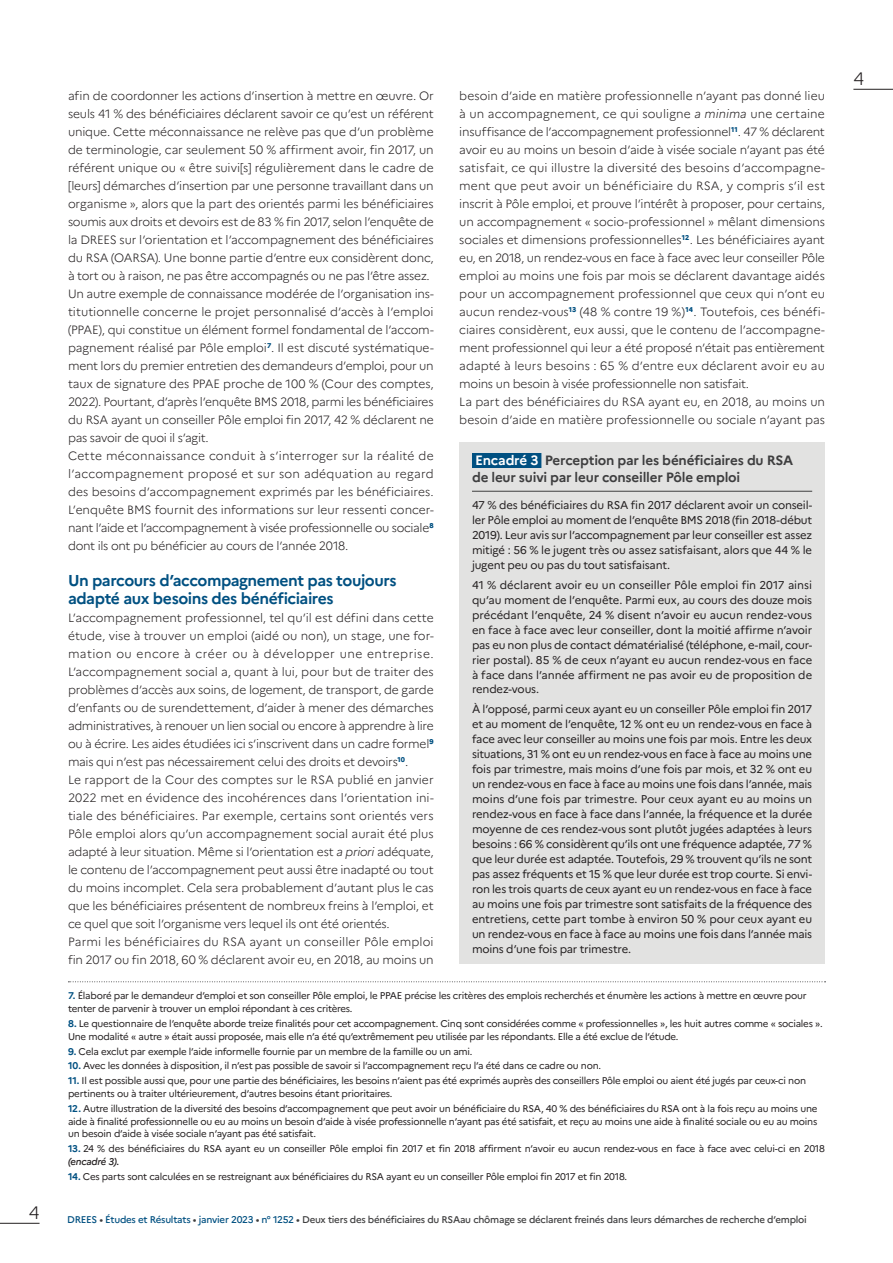
<style>
.page{position:relative;width:893px;height:1263px;background:#fff}
.page>*{position:absolute;margin:0;border:0;box-sizing:border-box;transform-origin:0 0}
.t1{font:300 18px "Marianne";color:#231f20}
.t2{font:700 15.75px/18px "Marianne";letter-spacing:-.03em;color:#005081}
.t3{font:700 13.5px/16.5px "Marianne";letter-spacing:-.015em;color:#3e3e3f}
.t4{font:300 12px/18px "Marianne";letter-spacing:-.01em;color:#231f20}
.t5{font:11.25px/15px "Marianne";letter-spacing:-.015em;color:#231f20;text-align:justify}
.t6{font:9.75px/12.8px "Marianne";letter-spacing:-.025em;color:#231f20}
.t7{font:500 9.75px "Marianne";letter-spacing:-.025em;color:#3e3e3f}
.s1{font-style:italic}
.s2{color:#fff}
.s3{font-weight:700;color:#005081}
.s4{font-weight:500;font-style:italic}
.s5{color:#005081}
</style>
<div class="page">
<hr style="left:853px;top:89px;width:40px;height:1px;background:#231f20">
<hr style="left:0;top:1223px;width:40px;height:1px;background:#231f20">
<svg style="left:68px;top:981px;width:758px;height:1px"></svg>
<div style="left:459px;top:442px;width:366px;height:521px;background:#e2e2e1"></div>
<div style="left:472px;top:453px;width:69px;height:15px;background:#005081"></div>
<hr style="left:472px;top:491px;width:340px;height:1px;background:#3e3e3f">
<h1 class="t1" style="left:29px;top:1201px;width:12px">4</h1>
<p class="t4" style="left:68px;top:87px;width:367px">afin de coordonner les actions d’insertion à mettre en œuvre. Or seuls 41 % des bénéficiaires déclarent savoir ce qu’est un référent unique. Cette méconnaissance ne relève pas que d’un problème de terminologie, car seulement 50 % affirment avoir, fin 2017, un référent unique ou « être suivi[s] régulièrement dans le cadre de [leurs] démarches d’insertion par une personne travaillant dans un organisme », alors que la part des orientés parmi les bénéficiaires soumis aux droits et devoirs est de 83 % fin 2017, selon l’enquête de la DREES sur l’orientation et l’accompagnement des bénéficiaires du RSA (OARSA). Une bonne partie d’entre eux considèrent donc, à tort ou à raison, ne pas être accompagnés ou ne pas l’être assez.<br>Un autre exemple de connaissance modérée de l’organisation ins&shy;titutionnelle concerne le projet personnalisé d’accès à l’emploi (PPAE), qui constitue un élément formel fondamental de l’accom&shy;pagnement réalisé par Pôle emploi<sup>7</sup>. Il est discuté systématique&shy;ment lors du premier entretien des demandeurs d’emploi, pour un taux de signature des PPAE proche de 100 % (Cour des comptes, 2022). Pourtant, d’après l’enquête BMS 2018, parmi les bénéficiaires du RSA ayant un conseiller Pôle emploi fin 2017, 42 % déclarent ne pas savoir de quoi il s’agit.<br>Cette méconnaissance conduit à s’interroger sur la réalité de l’accompagnement proposé et sur son adéquation au regard des besoins d’accompagnement exprimés par les bénéficiaires.<br>L’enquête BMS fournit des informations sur leur ressenti concer&shy;nant l’aide et l’accompagnement à visée professionnelle ou sociale<sup>8 </sup>dont ils ont pu bénéficier au cours de l’année 2018.</p>
<h2 class="t2" style="left:68px;top:571px;width:330px">Un parcours d’accompagnement pas toujours adapté aux besoins des bénéficiaires</h2>
<p class="t4" style="left:68px;top:609px;width:367px">L’accompagnement professionnel, tel qu’il est défini dans cette étude, vise à trouver un emploi (aidé ou non), un stage, une for&shy;mation ou encore à créer ou à développer une entreprise.<br>L’accompagnement social a, quant à lui, pour but de traiter des problèmes d’accès aux soins, de logement, de transport, de garde d’enfants ou de surendettement, d’aider à mener des démarches administratives, à renouer un lien social ou encore à apprendre à lire ou à écrire. Les aides étudiées ici s’inscrivent dans un cadre formel<sup>9 </sup>mais qui n’est pas nécessairement celui des droits et devoirs<sup>10</sup>.<br>Le rapport de la Cour des comptes sur le RSA publié en janvier 2022 met en évidence des incohérences dans l’orientation ini&shy;tiale des bénéficiaires. Par exemple, certains sont orientés vers Pôle emploi alors qu’un accompagnement social aurait été plus adapté à leur situation. Même si l’orientation est <span class="s1">a priori</span> adéquate, le contenu de l’accompagnement peut aussi être inadapté ou tout du moins incomplet. Cela sera probablement d’autant plus le cas que les bénéficiaires présentent de nombreux freins à l’emploi, et ce quel que soit l’organisme vers lequel ils ont été orientés.<br>Parmi les bénéficiaires du RSA ayant un conseiller Pôle emploi fin 2017 ou fin 2018, 60 % déclarent avoir eu, en 2018, au moins un</p>
<p class="t4" style="left:459px;top:87px;width:367px">besoin d’aide en matière professionnelle n’ayant pas donné lieu à un accompagnement, ce qui souligne <span class="s1">a minima</span> une certaine insuffisance de l’accompagnement professionnel<sup>11</sup>. 47 % déclarent avoir eu au moins un besoin d’aide à visée sociale n’ayant pas été satisfait, ce qui illustre la diversité des besoins d’accompagne&shy;ment que peut avoir un bénéficiaire du RSA, y compris s’il est inscrit à Pôle emploi, et prouve l’intérêt à proposer, pour certains, un accompagnement « socio-professionnel » mêlant dimensions sociales et dimensions professionnelles<sup>12</sup>. Les bénéficiaires ayant eu, en 2018, un rendez-vous en face à face avec leur conseiller Pôle emploi au moins une fois par mois se déclarent davantage aidés pour un accompagnement professionnel que ceux qui n’ont eu aucun rendez-vous<sup>13</sup> (48 % contre 19 %)<sup>14</sup>. Toutefois, ces bénéfi&shy;ciaires considèrent, eux aussi, que le contenu de l’accompagne&shy;ment professionnel qui leur a été proposé n’était pas entièrement adapté à leurs besoins : 65 % d’entre eux déclarent avoir eu au moins un besoin à visée professionnelle non satisfait.<br>La part des bénéficiaires du RSA ayant eu, en 2018, au moins un besoin d’aide en matière professionnelle ou sociale n’ayant pas</p>
<p class="t3" style="left:472px;top:452px;width:323px"><span class="s2">Encadré 3</span> Perception par les bénéficiaires du RSA de leur suivi par leur conseiller Pôle emploi</p>
<p class="t5" style="left:472px;top:498px;width:342px">47 % des bénéficiaires du RSA fin 2017 déclarent avoir un conseil&shy;ler Pôle emploi au moment de l’enquête BMS 2018 (fin 2018-début 2019). Leur avis sur l’accompagnement par leur conseiller est assez mitigé : 56 % le jugent très ou assez satisfaisant, alors que 44 % le jugent peu ou pas du tout satisfaisant.</p>
<p class="t5" style="left:472px;top:577px;width:342px">41 % déclarent avoir eu un conseiller Pôle emploi fin 2017 ainsi qu’au moment de l’enquête. Parmi eux, au cours des douze mois précédant l’enquête, 24 % disent n’avoir eu aucun rendez-vous en face à face avec leur conseiller, dont la moitié affirme n’avoir pas eu non plus de contact dématérialisé (téléphone, e-mail, cour&shy;rier postal). 85 % de ceux n’ayant eu aucun rendez-vous en face à face dans l’année affirment ne pas avoir eu de proposition de rendez-vous.</p>
<p class="t5" style="left:472px;top:701px;width:342px">À l’opposé, parmi ceux ayant eu un conseiller Pôle emploi fin 2017 et au moment de l’enquête, 12 % ont eu un rendez-vous en face à face avec leur conseiller au moins une fois par mois. Entre les deux situations, 31 % ont eu un rendez-vous en face à face au moins une fois par trimestre, mais moins d’une fois par mois, et 32 % ont eu un rendez-vous en face à face au moins une fois dans l’année, mais moins d’une fois par trimestre. Pour ceux ayant eu au moins un rendez-vous en face à face dans l’année, la fréquence et la durée moyenne de ces rendez-vous sont plutôt jugées adaptées à leurs besoins : 66 % considèrent qu’ils ont une fréquence adaptée, 77 % que leur durée est adaptée. Toutefois, 29 % trouvent qu’ils ne sont pas assez fréquents et 15 % que leur durée est trop courte. Si envi&shy;ron les trois quarts de ceux ayant eu un rendez-vous en face à face au moins une fois par trimestre sont satisfaits de la fréquence des entretiens, cette part tombe à environ 50 % pour ceux ayant eu un rendez-vous en face à face au moins une fois dans l’année mais moins d’une fois par trimestre.</p>
<p class="t6" style="left:68px;top:989px;width:740px"><span class="s3">7.</span> Élaboré par le demandeur d’emploi et son conseiller Pôle emploi, le PPAE précise les critères des emplois recherchés et énumère les actions à mettre en œuvre pour tenter de parvenir à trouver un emploi répondant à ces critères.</p>
<p class="t6" style="left:68px;top:1017px;width:756px"><span class="s3">8.</span> Le questionnaire de l’enquête aborde treize finalités pour cet accompagnement. Cinq sont considérées comme « professionnelles », les huit autres comme « sociales ».<br>Une modalité « autre » était aussi proposée, mais elle n’a été qu’extrêmement peu utilisée par les répondants. Elle a été exclue de l’étude.</p>
<p class="t6" style="left:68px;top:1045px;width:406px"><span class="s3">9.</span> Cela exclut par exemple l’aide informelle fournie par un membre de la famille ou un ami.</p>
<p class="t6" style="left:68px;top:1059px;width:535px"><span class="s3">10.</span> Avec les données à disposition, il n’est pas possible de savoir si l’accompagnement reçu l’a été dans ce cadre ou non.</p>
<p class="t6" style="left:68px;top:1074px;width:740px"><span class="s3">11.</span> Il est possible aussi que, pour une partie des bénéficiaires, les besoins n’aient pas été exprimés auprès des conseillers Pôle emploi ou aient été jugés par ceux-ci non pertinents ou à traiter ultérieurement, d’autres besoins étant prioritaires.</p>
<p class="t6" style="left:68px;top:1102px;width:751px;text-align:justify"><span class="s3">12.</span> Autre illustration de la diversité des besoins d’accompagnement que peut avoir un bénéficiaire du RSA, 40 % des bénéficiaires du RSA ont à la fois reçu au moins une aide à finalité professionnelle ou eu au moins un besoin d’aide à visée professionnelle n’ayant pas été satisfait, et reçu au moins une aide à finalité sociale ou eu au moins un besoin d’aide à visée sociale n’ayant pas été satisfait.</p>
<p class="t6" style="left:68px;top:1142px;width:758px"><span class="s3">13.</span> 24 % des bénéficiaires du RSA ayant eu un conseiller Pôle emploi fin 2017 et fin 2018 affirment n’avoir eu aucun rendez-vous en face à face avec celui-ci en 2018 <span class="s4">(encadré 3).</span></p>
<p class="t6" style="left:68px;top:1170px;width:560px"><span class="s3">14.</span> Ces parts sont calculées en se restreignant aux bénéficiaires du RSA ayant eu un conseiller Pôle emploi fin 2017 et fin 2018.</p>
<p class="t7" style="left:67px;top:1214px;width:741px"><span class="s5">DREES</span> • <span class="s5">Études et Résultats</span> • <span class="s5">janvier 2023</span> • <span class="s5">n° 1252</span> • Deux tiers des bénéficiaires du RSAau chômage se déclarent freinés dans leurs démarches de recherche d’emploi</p>
<h1 class="t1" style="left:853px;top:67px;width:12px">4</h1>
</div>
